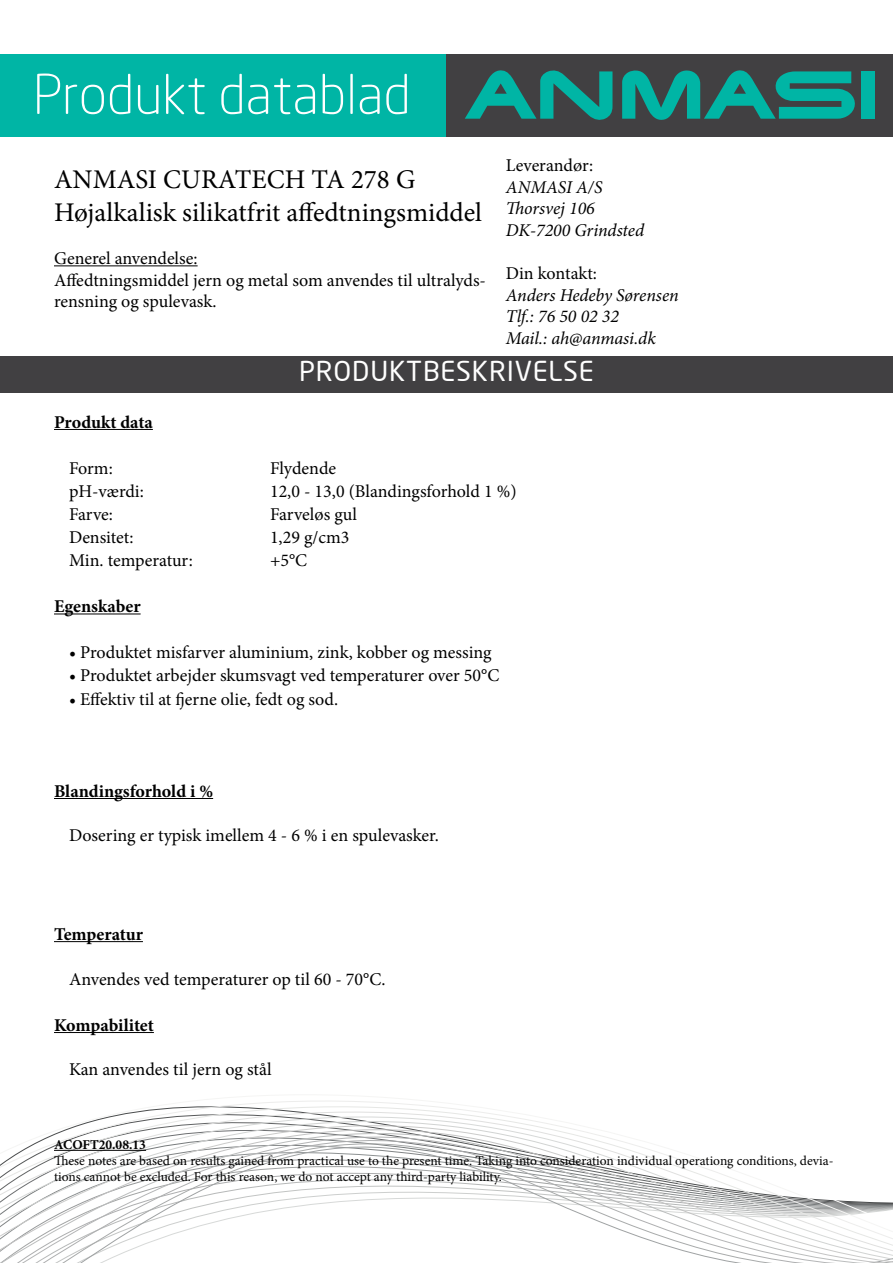
<style>
.page{position:relative;width:893px;height:1263px;background:#fff}
.page>*{position:absolute;margin:0;border:0;box-sizing:border-box;transform-origin:0 0}
.t1{font:300 54px "Neo Sans";color:#fff}
.t2{font:27px/32.4px "Minion Pro";color:#000}
.t3{font:27px "Neo Sans";letter-spacing:.03em;color:#fff}
.t4{font:18px/21.6px "Minion Pro";color:#000}
.t5{font:italic 18px/21.6px "Minion Pro";letter-spacing:-.005em;color:#000}
.t6{font:700 18px "Minion Pro";letter-spacing:-.005em;color:#000}
.t7{font:13.5px/16.2px "Minion Pro";color:#000}
.t8{font:700 13.5px "Minion Pro";color:#000}
</style>
<div class="page">
<svg style="left:0;top:1095px;width:893px;height:168px"></svg>
<div style="left:0;top:54px;width:446px;height:82px;background:#00b5a5"></div>
<div style="left:446px;top:54px;width:447px;height:82px;background:#414042"></div>
<svg style="left:465px;top:70px;width:147px;height:50px"></svg>
<svg style="left:622px;top:70px;width:233px;height:50px"></svg>
<div style="left:861px;top:71px;width:14px;height:48px;background:#00b5a5"></div>
<hr style="left:54px;top:265px;width:144px;height:1px;background:#000">
<div style="left:0;top:356px;width:893px;height:37px;background:#414042"></div>
<hr style="left:54px;top:429px;width:99px;height:1px;background:#000">
<hr style="left:54px;top:613px;width:87px;height:1px;background:#000">
<hr style="left:54px;top:798px;width:159px;height:1px;background:#000">
<hr style="left:54px;top:941px;width:89px;height:1px;background:#000">
<hr style="left:54px;top:1032px;width:100px;height:1px;background:#000">
<hr style="left:54px;top:1150px;width:92px;height:1px;background:#000">
<h1 class="t1" style="left:33px;top:62px;width:379px">Produkt datablad</h1>
<p class="t4" style="left:506px;top:155px;width:89px">Leverandør:</p>
<p class="t5" style="left:506px;top:176px;width:140px">ANMASI A/S<br>Thorsvej 106<br>DK-7200 Grindsted</p>
<p class="t4" style="left:506px;top:263px;width:93px">Din kontakt:</p>
<p class="t5" style="left:506px;top:284px;width:174px">Anders Hedeby Sørensen<br>Tlf.: 76 50 02 32<br>Mail.: ah@anmasi.dk</p>
<h2 class="t3" style="left:299px;top:354px;width:296px">PRODUKTBESKRIVELSE</h2>
<h2 class="t2" style="left:54px;top:164px;width:430px">ANMASI CURATECH TA 278 G<br>Højalkalisk silikatfrit affedtningsmiddel</h2>
<p class="t4" style="left:54px;top:248px;width:433px">Generel anvendelse:<br>Affedtningsmiddel jern og metal som anvendes til ultralyds&shy;rensning og spulevask.</p>
<p class="t6" style="left:54px;top:409px;width:100px">Produkt data</p>
<p class="t4" style="left:69px;top:457px;width:45px">Form:</p>
<p class="t4" style="left:270px;top:457px;width:68px">Flydende</p>
<p class="t4" style="left:69px;top:480px;width:76px">pH-værdi:</p>
<p class="t4" style="left:270px;top:480px;width:248px">12,0 - 13,0 (Blandingsforhold 1 %)</p>
<p class="t4" style="left:69px;top:504px;width:46px">Farve:</p>
<p class="t4" style="left:270px;top:504px;width:88px">Farveløs gul</p>
<p class="t4" style="left:69px;top:527px;width:66px">Densitet:</p>
<p class="t4" style="left:270px;top:527px;width:81px">1,29 g/cm3</p>
<p class="t4" style="left:69px;top:550px;width:125px">Min. temperatur:</p>
<p class="t4" style="left:270px;top:550px;width:39px">+5°C</p>
<p class="t6" style="left:54px;top:594px;width:88px">Egenskaber</p>
<p class="t4" style="left:69px;top:642px;width:424px">• Produktet misfarver aluminium, zink, kobber og messing</p>
<p class="t4" style="left:69px;top:665px;width:432px">• Produktet arbejder skumsvagt ved temperaturer over 50°C</p>
<p class="t4" style="left:69px;top:688px;width:271px">• Effektiv til at fjerne olie, fedt og sod.</p>
<p class="t6" style="left:54px;top:778px;width:161px">Blandingsforhold i %</p>
<p class="t4" style="left:69px;top:825px;width:371px">Dosering er typisk imellem 4 - 6 % i en spulevasker.</p>
<p class="t6" style="left:54px;top:921px;width:90px">Temperatur</p>
<p class="t4" style="left:69px;top:968px;width:318px">Anvendes ved temperaturer op til 60 - 70°C.</p>
<p class="t6" style="left:54px;top:1012px;width:101px">Kompabilitet</p>
<p class="t4" style="left:69px;top:1059px;width:204px">Kan anvendes til jern og stål</p>
<p class="t8" style="left:54px;top:1135px;width:94px">ACOFT20.08.13</p>
<p class="t7" style="left:54px;top:1153px;width:781px">These notes are based on results gained from practical use to the present time. Taking into consideration individual operationg conditions, devia&shy;tions cannot be excluded. For this reason, we do not accept any third-party liability.</p>
</div>
